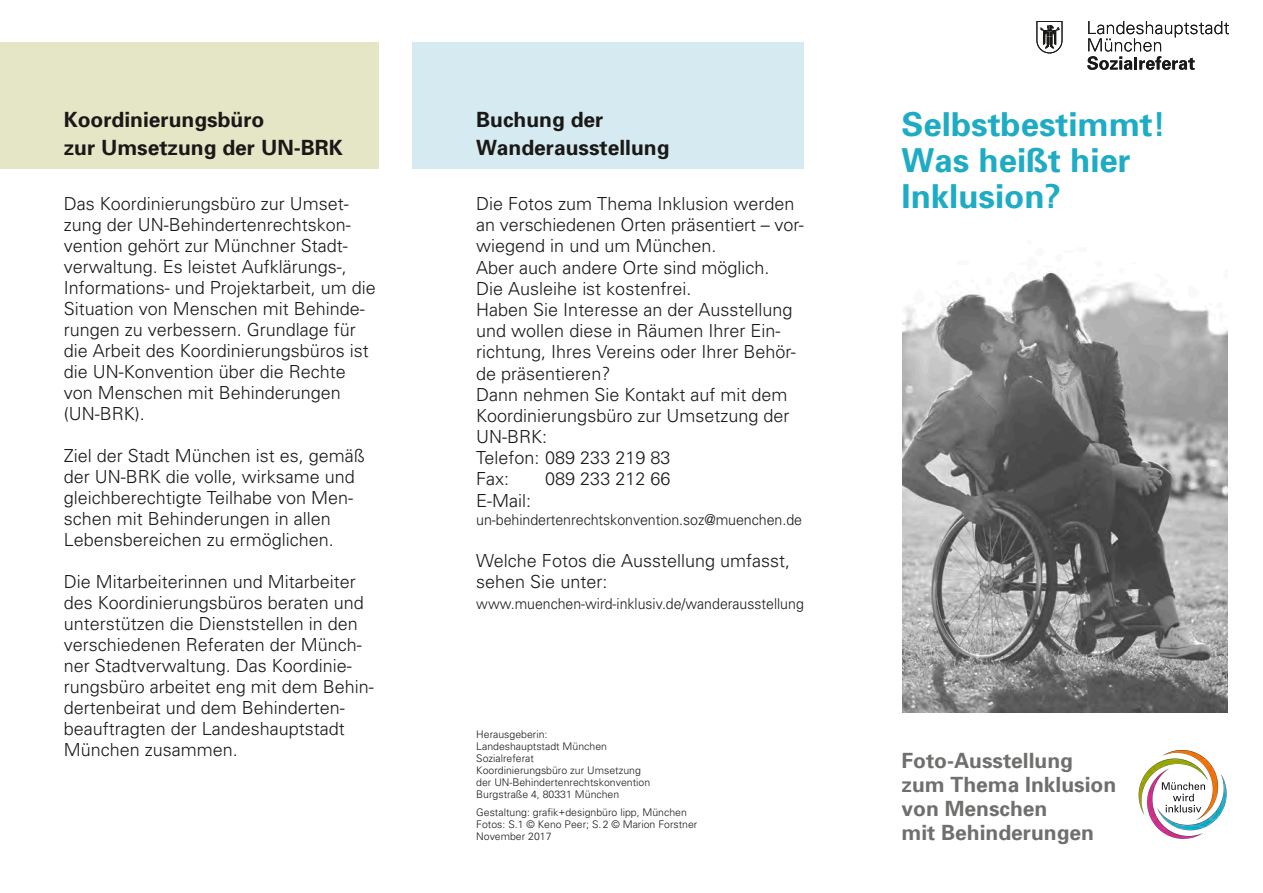
<style>
.page{position:relative;width:1263px;height:893px;background:#fff}
.page>*{position:absolute;margin:0;border:0;box-sizing:border-box;transform-origin:0 0}
.t1{font:700 33px/36px "Univers";color:#1eacc5}
.t2{font:700 21px/27px "Univers";color:#1a1918}
.t3{font:700 21px/24px "Univers";color:#6f6f6e}
.t4{font:300 18px/21px "Univers";color:#1a1918}
.t5{font:300 15px "Univers";letter-spacing:-.005em;color:#1a1918;scale:.94 1}
.t6{font:300 15px "Univers";letter-spacing:-.005em;color:#1a1918;scale:.95 1}
.t7{font:300 10.5px/12px "Univers";color:#1a1918}
</style>
<div class="page">
<div style="left:0;top:42px;width:378px;height:126px;background:#e4e6c6"></div>
<div style="left:412px;top:42px;width:392px;height:126px;background:#d6eaf1"></div>
<svg style="left:1087px;top:21px;width:142px;height:49px"></svg>
<svg style="left:1036px;top:21px;width:27px;height:33px"></svg>
<img style="left:902px;top:272px;width:326px;height:441px">
<img style="left:1138px;top:750px;width:89px;height:89px">
<h2 class="t2" style="left:64px;top:106px;width:280px">Koordinierungsbüro<br>zur Umsetzung der UN-BRK</h2>
<p class="t4" style="left:64px;top:193px;width:314px">Das Koordinierungsbüro zur Umset&shy;zung der UN-Behindertenrechtskon&shy;vention gehört zur Münchner Stadt&shy;verwaltung. Es leistet Aufklärungs-, Informations- und Projektarbeit, um die Situation von Menschen mit Behinde&shy;rungen zu verbessern. Grundlage für die Arbeit des Koordinierungsbüros ist die UN-Konvention über die Rechte von Menschen mit Behinderungen (UN-BRK).</p>
<p class="t4" style="left:64px;top:445px;width:303px">Ziel der Stadt München ist es, gemäß der UN-BRK die volle, wirksame und gleichberechtigte Teilhabe von Men&shy;schen mit Behinderungen in allen Lebensbereichen zu ermöglichen.</p>
<p class="t4" style="left:64px;top:571px;width:312px">Die Mitarbeiterinnen und Mitarbeiter des Koordinierungsbüros beraten und unterstützen die Dienststellen in den verschiedenen Referaten der Münch&shy;ner Stadtverwaltung. Das Koordinie&shy;rungsbüro arbeitet eng mit dem Behin&shy;dertenbeirat und dem Behinderten&shy;beauftragten der Landeshauptstadt München zusammen.</p>
<h2 class="t2" style="left:476px;top:106px;width:195px">Buchung der<br>Wanderausstellung</h2>
<p class="t4" style="left:476px;top:193px;width:329px">Die Fotos zum Thema Inklusion werden an verschiedenen Orten präsentiert – vor&shy;wiegend in und um München.</p>
<p class="t4" style="left:476px;top:256px;width:295px">Aber auch andere Orte sind möglich.</p>
<p class="t4" style="left:476px;top:277px;width:217px">Die Ausleihe ist kostenfrei.</p>
<p class="t4" style="left:476px;top:298px;width:321px">Haben Sie Interesse an der Ausstellung und wollen diese in Räumen Ihrer Ein&shy;richtung, Ihres Vereins oder Ihrer Behör&shy;de präsentieren?</p>
<p class="t4" style="left:476px;top:383px;width:315px;text-align:justify">Dann nehmen Sie Kontakt auf mit dem Koordinierungsbüro zur Umsetzung der UN-BRK:</p>
<p class="t4" style="left:476px;top:447px;width:196px">Telefon: 089 233 219 83</p>
<p class="t4" style="left:476px;top:468px;width:35px">Fax:</p>
<p class="t4" style="left:545px;top:468px;width:127px">089 233 212 66</p>
<p class="t4" style="left:476px;top:489px;width:56px">E-Mail:</p>
<p class="t6" style="left:476px;top:511px;width:344px">un-behindertenrechtskonvention.soz@muenchen.de</p>
<p class="t4" style="left:476px;top:550px;width:315px">Welche Fotos die Ausstellung umfasst, sehen Sie unter:</p>
<p class="t5" style="left:476px;top:595px;width:350px">www.muenchen-wird-inklusiv.de/wanderausstellung</p>
<p class="t7" style="left:476px;top:728px;width:73px">Herausgeberin:</p>
<p class="t7" style="left:476px;top:740px;width:132px">Landeshauptstadt München</p>
<p class="t7" style="left:476px;top:752px;width:59px">Sozialreferat</p>
<p class="t7" style="left:476px;top:764px;width:175px">Koordinierungsbüro zur Umsetzung der UN-Behindertenrechtskonvention</p>
<p class="t7" style="left:476px;top:788px;width:144px">Burgstraße 4, 80331 München</p>
<p class="t7" style="left:476px;top:806px;width:212px">Gestaltung: grafik+designbüro lipp, München</p>
<p class="t7" style="left:476px;top:818px;width:223px">Fotos: S.1 © Keno Peer; S. 2 © Marion Forstner</p>
<p class="t7" style="left:476px;top:830px;width:77px">November 2017</p>
<h1 class="t1" style="left:901px;top:105px;width:266px">Selbstbestimmt!<br>Was heißt hier<br>Inklusion?</h1>
<p class="t3" style="left:901px;top:748px;width:216px">Foto-Ausstellung zum Thema Inklusion von Menschen<br>mit Behinderungen</p>
</div>
